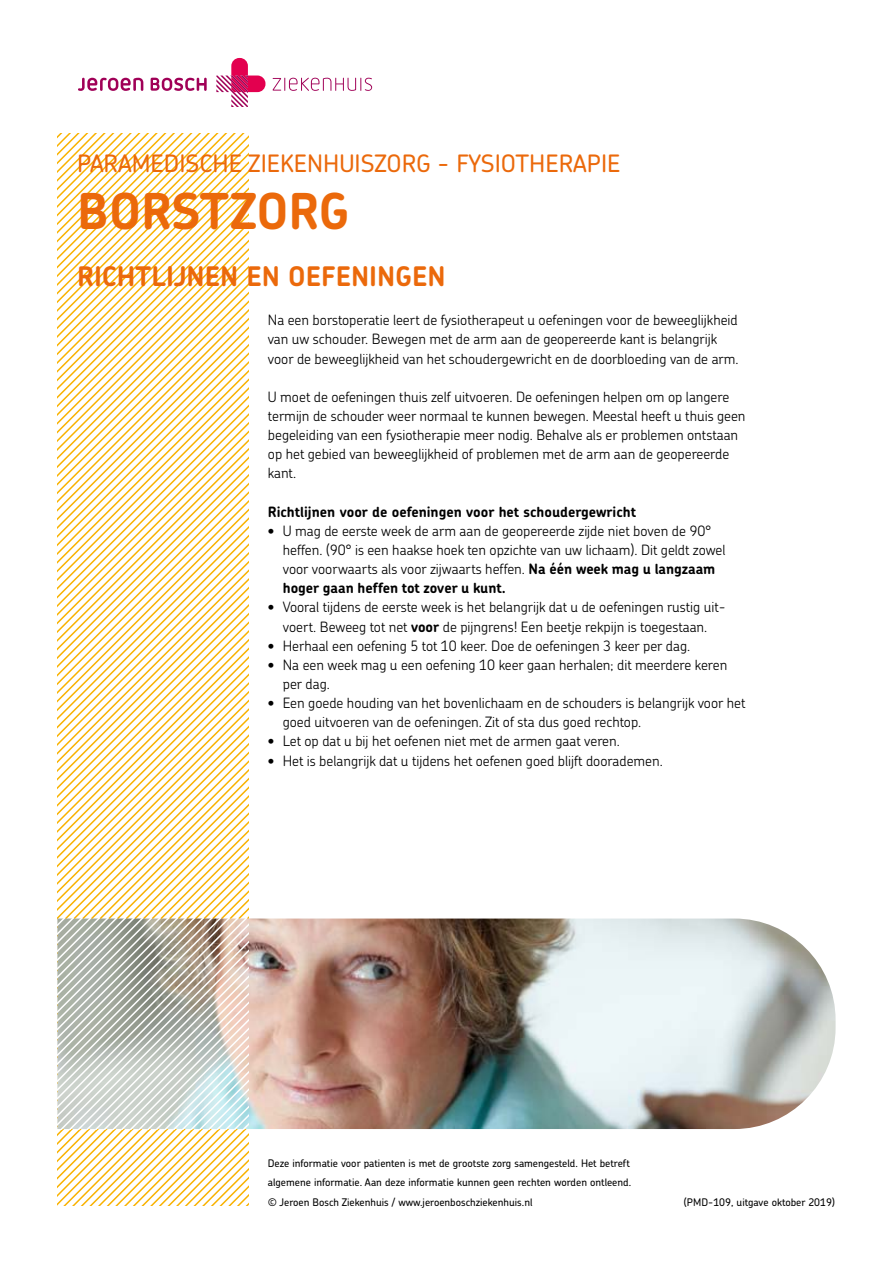
<style>
.page{position:relative;width:893px;height:1263px;background:#fff}
.page>*{position:absolute;margin:0;border:0;box-sizing:border-box;transform-origin:0 0}
.t1{font:700 49.5px "Chevin";letter-spacing:-.005em;color:#eb690b}
.t2{font:700 27px "Chevin";color:#eb690b}
.t3{font:500 24px "Chevin";color:#eb690b}
.t4{font:300 14.25px/19.2px "Chevin";color:#000}
.t5{font:700 14.25px "Chevin";color:#000}
.t6{font:500 10.5px/19.2px "Chevin";color:#000}
.s1{font-weight:700}
</style>
<div class="page">
<svg style="left:57px;top:134px;width:192px;height:238px"></svg>
<svg style="left:216px;top:58px;width:49px;height:49px"></svg>
<svg style="left:273px;top:78px;width:99px;height:13px"></svg>
<svg style="left:151px;top:78px;width:56px;height:13px"></svg>
<svg style="left:78px;top:78px;width:65px;height:13px"></svg>
<img style="left:249px;top:918px;width:587px;height:211px">
<svg style="left:57px;top:372px;width:192px;height:833px"></svg>
<h3 class="t3" style="left:77px;top:148px;width:545px">Paramedische ziekenhuiszorg - fysiotherapie</h3>
<h1 class="t1" style="left:77px;top:179px;width:274px">Borstzorg</h1>
<h2 class="t2" style="left:77px;top:259px;width:370px">richtlijnen en oefeningen</h2>
<p class="t4" style="left:268px;top:310px;width:472px">Na een borstoperatie leert de fysiotherapeut u oefeningen voor de beweeglijkheid van uw schouder. Bewegen met de arm aan de geopereerde kant is belangrijk voor de beweeglijkheid van het schoudergewricht en de doorbloeding van de arm.</p>
<p class="t4" style="left:268px;top:387px;width:479px">U moet de oefeningen thuis zelf uitvoeren. De oefeningen helpen om op langere termijn de schouder weer normaal te kunnen bewegen. Meestal heeft u thuis geen begeleiding van een fysiotherapie meer nodig. Behalve als er problemen ontstaan op het gebied van beweeglijkheid of problemen met de arm aan de geopereerde kant.</p>
<p class="t5" style="left:268px;top:502px;width:370px">Richtlijnen voor de oefeningen voor het schoudergewricht</p>
<p class="t4" style="left:283px;top:521px;width:444px;text-indent:-15px">• U mag de eerste week de arm aan de geopereerde zijde niet boven de 90° heffen. (90° is een haakse hoek ten opzichte van uw lichaam). Dit geldt zowel voor voorwaarts als voor zijwaarts heffen. <span class="s1">N a één week mag u langzaam hoger gaan heffen tot zover u kunt.</span></p>
<p class="t4" style="left:268px;top:597px;width:459px;text-align:center">• Vooral tijdens de eerste week is het belangrijk dat u de oefeningen rustig uit&shy;voert. Beweeg tot net <span class="s1">voor</span> de pijngrens! Een beetje rekpijn is toegestaan.</p>
<p class="t4" style="left:268px;top:636px;width:424px">• Herhaal een oefening 5 tot 10 keer. Doe de oefeningen 3 keer per dag.</p>
<p class="t4" style="left:283px;top:655px;width:446px;text-indent:-15px">• Na een week mag u een oefening 10 keer gaan herhalen; dit meerdere keren per dag.</p>
<p class="t4" style="left:283px;top:693px;width:464px;text-indent:-15px">• Een goede houding van het bovenlichaam en de schouders is belangrijk voor het goed uitvoeren van de oefeningen. Zit of sta dus goed rechtop.</p>
<p class="t4" style="left:268px;top:731px;width:354px">• Let op dat u bij het oefenen niet met de armen gaat veren.</p>
<p class="t4" style="left:268px;top:750px;width:397px">• Het is belangrijk dat u tijdens het oefenen goed blijft doorademen.</p>
<p class="t6" style="left:268px;top:1154px;width:365px">Deze informatie voor patienten is met de grootste zorg samengesteld. H et betreft algemene informatie. Aan deze informatie kunnen geen rechten worden ontleend. © Jeroen Bosch Ziekenhuis / www.jeroenboschziekenhuis.nl</p>
<p class="t6" style="left:684px;top:1192px;width:153px">(PMD -109, uitgave oktober 2019)</p>
</div>
